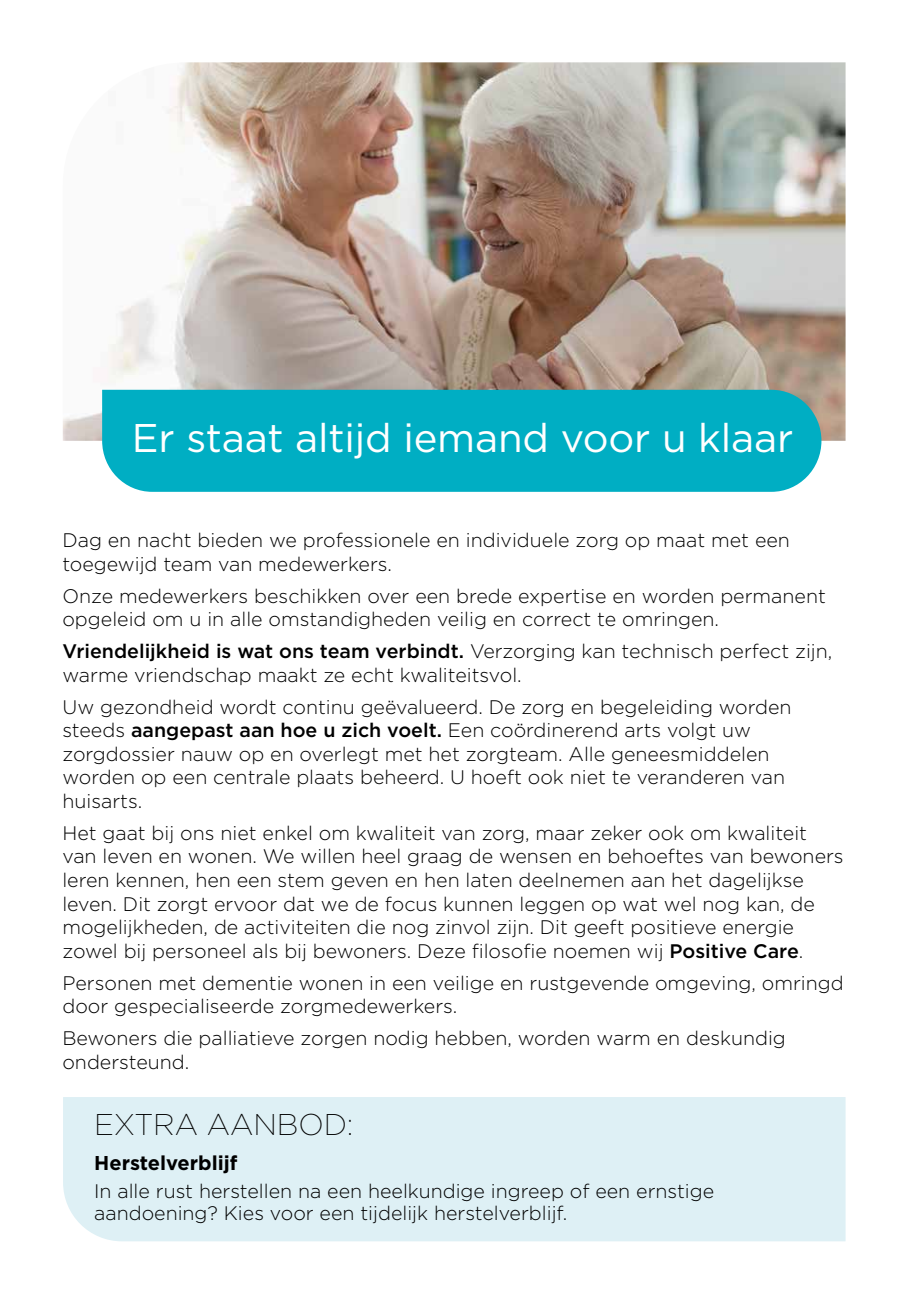
<style>
.page{position:relative;width:908px;height:1304px;background:#fff}
.page>*{position:absolute;margin:0;border:0;box-sizing:border-box;transform-origin:0 0}
.t1{font:40px "Gotham";letter-spacing:-.005em;color:#fff}
.t2{font:200 30px "Gotham";color:#000}
.t3{font:700 20px "Gotham";color:#000}
.t4{font:300 19.6px/23.6px "Gotham";color:#000}
.s1{font-weight:500}
</style>
<div class="page">
<img style="left:63px;top:62px;width:782px;height:379px">
<div style="left:102px;top:390px;width:719px;height:102px;background:#00aec3"></div>
<div style="left:63px;top:1097px;width:782px;height:144px;background:#def0f5"></div>
<h1 class="t1" style="left:132px;top:412px;width:662px">Er staat altijd iemand voor u klaar</h1>
<p class="t4" style="left:62px;top:528px;width:728px">Dag en nacht bieden we professionele en individuele zorg op maat met een toegewijd team van medewerkers.</p>
<p class="t4" style="left:62px;top:583px;width:764px">Onze medewerkers beschikken over een brede expertise en worden permanent opgeleid om u in alle omstandigheden veilig en correct te omringen.</p>
<p class="t4" style="left:62px;top:639px;width:771px"><span class="s1">Vriendelijkheid is wat ons team verbindt.</span> Verzorging kan technisch perfect zijn, warme vriendschap maakt ze echt kwaliteitsvol.</p>
<p class="t4" style="left:62px;top:695px;width:730px">Uw gezondheid wordt continu geëvalueerd. De zorg en begeleiding worden steeds <span class="s1">aangepast aan hoe u zich voelt.</span> Een coördinerend arts volgt uw zorgdossier nauw op en overlegt met het zorgteam. Alle geneesmiddelen worden op een centrale plaats beheerd. U hoeft ook niet te veranderen van huisarts.</p>
<p class="t4" style="left:62px;top:821px;width:782px">Het gaat bij ons niet enkel om kwaliteit van zorg, maar zeker ook om kwaliteit van leven en wonen. We willen heel graag de wensen en behoeftes van bewoners leren kennen, hen een stem geven en hen laten deelnemen aan het dagelijkse leven. Dit zorgt ervoor dat we de focus kunnen leggen op wat wel nog kan, de mogelijkheden, de activiteiten die nog zinvol zijn. Dit geeft positieve energie zowel bij personeel als bij bewoners. Deze filosofie noemen wij <span class="s1">Positive Care</span>.</p>
<p class="t4" style="left:62px;top:970px;width:782px">Personen met dementie wonen in een veilige en rustgevende omgeving, omringd door gespecialiseerde zorgmedewerkers.</p>
<p class="t4" style="left:62px;top:1026px;width:724px">Bewoners die palliatieve zorgen nodig hebben, worden warm en deskundig ondersteund.</p>
<h2 class="t2" style="left:94px;top:1106px;width:260px">EXTRA AANBOD:</h2>
<p class="t3" style="left:94px;top:1149px;width:145px">Herstelverblijf</p>
<p class="t4" style="left:94px;top:1179px;width:621px;line-height:22px">In alle rust herstellen na een heelkundige ingreep of een ernstige aandoening? Kies voor een tijdelijk herstelverblijf.</p>
</div>
